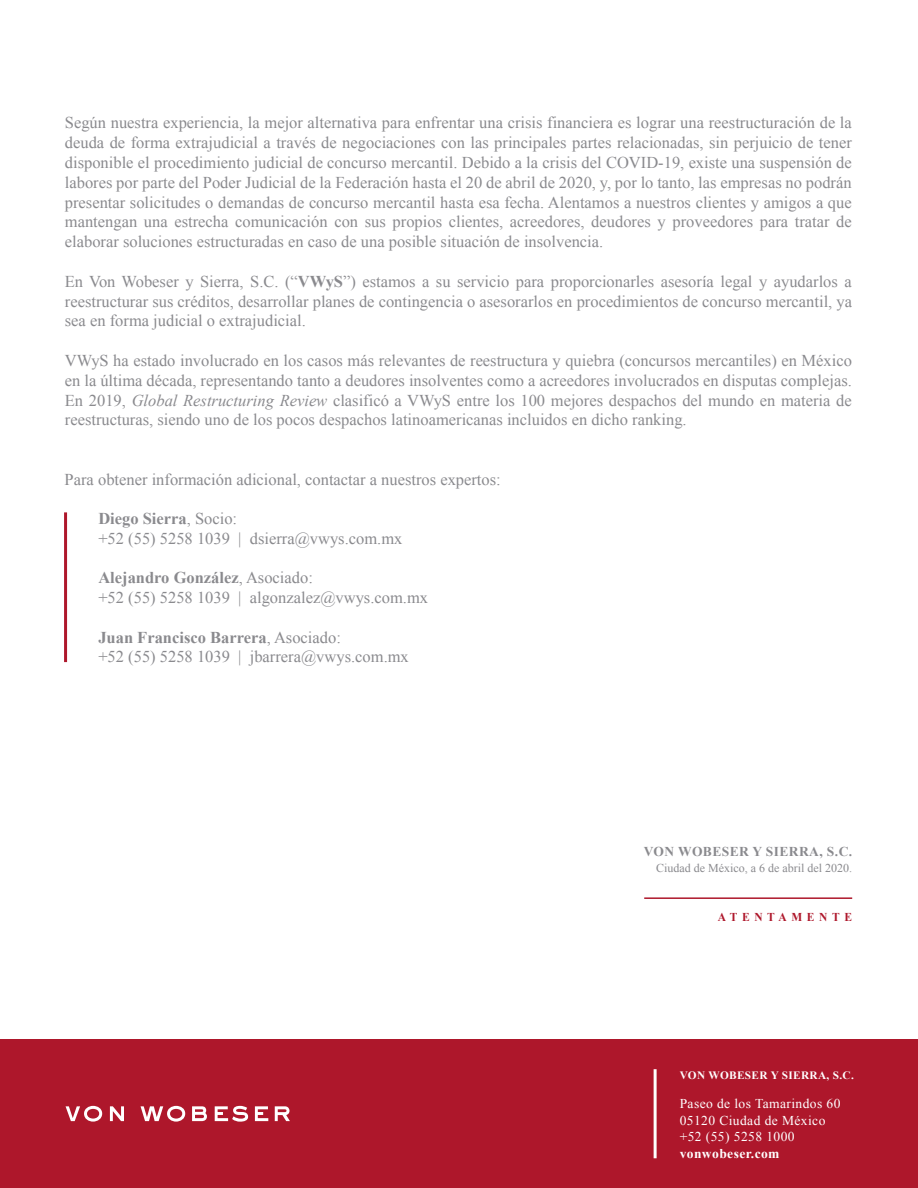
<style>
.page{position:relative;width:918px;height:1188px;background:#fff}
.page>*{position:absolute;margin:0;border:0;box-sizing:border-box;transform-origin:0 0}
.t1{font:16.5px/19.8px "Times New Roman";color:#8a8a8e;text-align:justify}
.t2{font:13.5px/16.5px "Times New Roman";letter-spacing:.03em;color:#fff}
.t3{font:700 13.5px "Times New Roman";letter-spacing:.03em;color:#8a8a8e}
.t4{font:700 13.5px "Times New Roman";letter-spacing:.03em;color:#fff}
.t5{font:12px "Times New Roman";color:#8a8a8e}
.t6{font:700 12px "Times New Roman";letter-spacing:.4em;color:#ae172b;scale:.96 1}
.t7{font:700 11.25px "Times New Roman";letter-spacing:.03em;color:#fff}
.s1{font-weight:700}
.s2{font-style:italic}
</style>
<div class="page">
<div style="left:0;top:1040px;width:918px;height:148px;background:#ae172b"></div>
<hr style="left:654px;top:1069px;width:3px;height:89px;background:#fff">
<svg style="left:66px;top:1106px;width:36px;height:16px"></svg>
<svg style="left:110px;top:1106px;width:14px;height:15px"></svg>
<svg style="left:141px;top:1106px;width:44px;height:16px"></svg>
<svg style="left:192px;top:1106px;width:15px;height:15px"></svg>
<svg style="left:215px;top:1106px;width:33px;height:16px"></svg>
<svg style="left:255px;top:1106px;width:13px;height:15px"></svg>
<svg style="left:275px;top:1106px;width:15px;height:15px"></svg>
<hr style="left:644px;top:897px;width:208px;height:2px;background:#ae172b">
<hr style="left:64px;top:512px;width:3px;height:150px;background:#ae172b">
<p class="t1" style="left:65px;top:113px;width:789px">Según nuestra experiencia, la mejor alternativa para enfrentar una crisis financiera es lograr una reestructuración de la deuda de forma extrajudicial a través de negociaciones con las principales partes relacionadas, sin perjuicio de tener disponible el procedimiento judicial de concurso mercantil. Debido a la crisis del COVID-19, existe una suspensión de labores por parte del Poder Judicial de la Federación hasta el 20 de abril de 2020, y, por lo tanto, las empresas no podrán presentar solicitudes o demandas de concurso mercantil hasta esa fecha. Alentamos a nuestros clientes y amigos a que mantengan una estrecha comunicación con sus propios clientes, acreedores, deudores y proveedores para tratar de elaborar soluciones estructuradas en caso de una posible situación de insolvencia.</p>
<p class="t1" style="left:65px;top:271px;width:789px">En Von Wobeser y Sierra, S.C. (“<span class="s1">VWyS</span>”) estamos a su servicio para proporcionarles asesoría legal y ayudarlos a reestructurar sus créditos, desarrollar planes de contingencia o asesorarlos en procedimientos de concurso mercantil, ya sea en forma judicial o extrajudicial.</p>
<p class="t1" style="left:65px;top:350px;width:789px">VWyS ha estado involucrado en los casos más relevantes de reestructura y quiebra (concursos mercantiles) en México en la última década, representando tanto a deudores insolventes como a acreedores involucrados en disputas complejas.<br>En 2019, <span class="s2">Global Restructuring Review</span> clasificó a VWyS entre los 100 mejores despachos del mundo en materia de reestructuras, siendo uno de los pocos despachos latinoamericanas incluidos en dicho ranking.</p>
<p class="t1" style="left:65px;top:469px;width:438px">Para obtener información adicional, contactar a nuestros expertos:</p>
<p class="t1" style="left:98px;top:508px;width:306px"><span class="s1">Diego Sierra</span>, Socio:<br>+52 (55) 5258 1039 | dsierra@vwys.com.mx</p>
<p class="t1" style="left:98px;top:568px;width:331px"><span class="s1">Alejandro González</span>, Asociado:<br>+52 (55) 5258 1039 | algonzalez@vwys.com.mx</p>
<p class="t1" style="left:98px;top:627px;width:312px"><span class="s1">Juan Francisco Barrera</span>, Asociado:<br>+52 (55) 5258 1039 | jbarrera@vwys.com.mx</p>
<p class="t3" style="left:644px;top:842px;width:210px">VON WOBESER Y SIERRA, S.C.</p>
<p class="t5" style="left:656px;top:860px;width:197px">Ciudad de México, a 6 de abril del 2020.</p>
<p class="t6" style="left:718px;top:908px;width:141px">ATENTAMENTE</p>
<p class="t7" style="left:680px;top:1067px;width:176px">VON WOBESER Y SIERRA, S.C.</p>
<p class="t2" style="left:680px;top:1096px;width:162px">Paseo de los Tamarindos 60<br>05120 Ciudad de México +52 (55) 5258 1000</p>
<p class="t4" style="left:680px;top:1144px;width:101px">vonwobeser.com</p>
</div>
